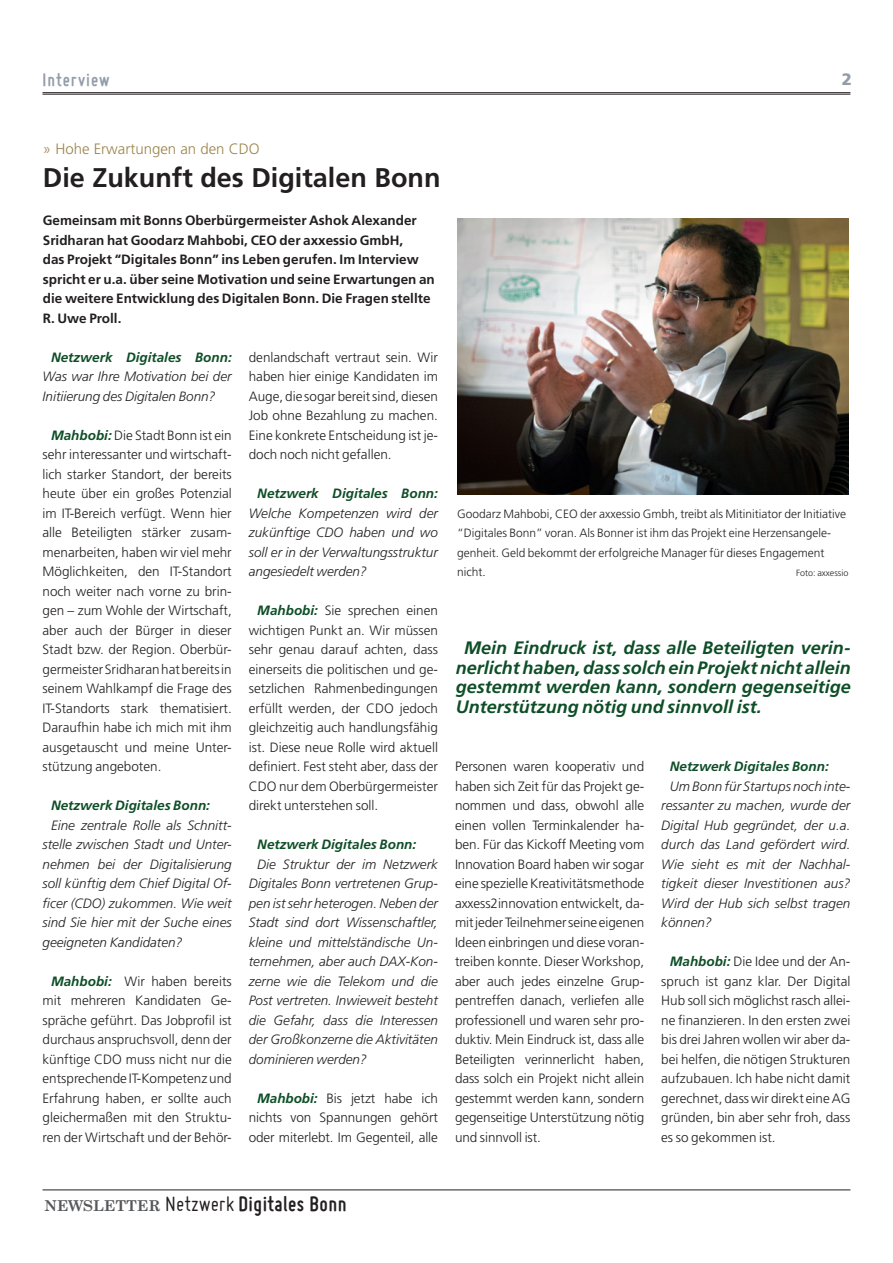
<style>
.page{position:relative;width:893px;height:1263px;background:#fff}
.page>*{position:absolute;margin:0;border:0;box-sizing:border-box;transform-origin:0 0}
.t1{font:700 27px "Frutiger";color:#231f20}
.t2{font:700 22.5px "Miso";letter-spacing:.02em;color:#231f20}
.t3{font:700 19.5px "Miso";letter-spacing:.05em;color:#939da7}
.t4{font:italic 700 18px/19.5px "Frutiger";color:#0e4e27;text-align:justify}
.t5{font:900 16.5px "Frutiger";color:#939da7}
.t6{font:300 15px "Frutiger";color:#9c854b}
.t7{font:300 13.5px/19.5px "Frutiger";color:#231f20;text-align:justify}
.t8{font:italic 300 13.5px/19.5px "Frutiger";color:#231f20;text-align:justify}
.t9{font:700 13.5px/19.5px "Frutiger";color:#231f20}
.t10{font:italic 700 13.5px "Frutiger";color:#0e4e27}
.t11{font:300 12px/19.5px "Frutiger";color:#231f20}
.t12{font:300 9px "Frutiger";color:#231f20}
.s1{font-weight:700;font-style:italic;color:#0e4e27}
.s2{font-family:"Century Schoolbook";font-size:15px;color:#57585a}
.s3{font-weight:400}
</style>
<div class="page">
<hr style="left:43px;top:92px;width:807px;height:1px;background:#231f20">
<hr style="left:43px;top:94px;width:807px;height:1px;background:#231f20">
<hr style="left:43px;top:1189px;width:807px;height:1px;background:#231f20">
<img style="left:457px;top:219px;width:391px;height:275px">
<h3 class="t3" style="left:43px;top:69px;width:69px">Interview</h3>
<p class="t5" style="left:842px;top:69px;width:12px">2</p>
<p class="t6" style="left:43px;top:140px;width:218px">» Hohe Erwartungen an den CDO</p>
<h1 class="t1" style="left:43px;top:161px;width:399px">Die Zukunft des Digitalen Bonn</h1>
<p class="t9" style="left:43px;top:210px;width:393px">Gemeinsam mit Bonns Oberbürgermeister Ashok Alexander Sridharan hat Goodarz Mahbobi, CEO der axxessio GmbH,<br>das Projekt “Digitales Bonn” ins Leben gerufen. Im Interview spricht er u.a. über seine Motivation und seine Erwartungen an die weitere Entwicklung des Digitalen Bonn. Die Fragen stellte R. Uwe Proll.</p>
<p class="t10" style="left:51px;top:349px;width:182px">Netzwerk Digitales Bonn:</p>
<p class="t8" style="left:43px;top:367px;width:191px">Was war Ihre Motivation bei der<br>Initiierung des Digitalen Bonn?</p>
<p class="t7" style="left:43px;top:425px;width:191px;text-indent:9px"><span class="s1">Mahbobi:</span> Die Stadt Bonn ist ein sehr interessanter und wirtschaft&shy;lich starker Standort, der bereits heute über ein großes Potenzial im IT-Bereich verfügt. Wenn hier alle Beteiligten stärker zusam&shy;menarbeiten, haben wir viel mehr Möglichkeiten, den IT-Standort noch weiter nach vorne zu brin&shy;gen – zum Wohle der Wirtschaft, aber auch der Bürger in dieser Stadt bzw. der Region. Oberbür&shy;germeister Sridharan hat bereits in seinem Wahlkampf die Frage des IT-Standorts stark thematisiert.<br>Daraufhin habe ich mich mit ihm ausgetauscht und meine Unter&shy;stützung angeboten.</p>
<p class="t10" style="left:51px;top:797px;width:161px">Netzwerk Digitales Bonn:</p>
<p class="t8" style="left:43px;top:815px;width:191px;text-indent:9px">Eine zentrale Rolle als Schnitt&shy;stelle zwischen Stadt und Unter&shy;nehmen bei der Digitalisierung soll künftig dem Chief Digital Of&shy;ficer (CDO) zukommen. Wie weit sind Sie hier mit der Suche eines geeigneten Kandidaten?</p>
<p class="t7" style="left:43px;top:971px;width:191px;text-indent:9px"><span class="s1">Mahbobi:</span> Wir haben bereits mit mehreren Kandidaten Ge&shy;spräche geführt. Das Jobprofil ist durchaus anspruchsvoll, denn der künftige CDO muss nicht nur die entsprechende IT-Kompetenz und Erfahrung haben, er sollte auch gleichermaßen mit den Struktu&shy;ren der Wirtschaft und der Behör-</p>
<p class="t7" style="left:249px;top:347px;width:191px">denlandschaft vertraut sein. Wir haben hier einige Kandidaten im Auge, die sogar bereit sind, diesen Job ohne Bezahlung zu machen.<br>Eine konkrete Entscheidung ist je&shy;doch noch nicht gefallen.</p>
<p class="t10" style="left:257px;top:485px;width:182px">Netzwerk Digitales Bonn:</p>
<p class="t8" style="left:249px;top:503px;width:191px">Welche Kompetenzen wird der zukünftige CDO haben und wo soll er in der Verwaltungsstruktur angesiedelt werden?</p>
<p class="t7" style="left:249px;top:601px;width:191px;text-indent:9px"><span class="s1">Mahbobi:</span> Sie sprechen einen wichtigen Punkt an. Wir müssen sehr genau darauf achten, dass einerseits die politischen und ge&shy;setzlichen Rahmenbedingungen erfüllt werden, der CDO jedoch gleichzeitig auch handlungsfähig ist. Diese neue Rolle wird aktuell definiert. Fest steht aber, dass der CDO nur dem Oberbürgermeister direkt unterstehen soll.</p>
<p class="t10" style="left:257px;top:836px;width:161px">Netzwerk Digitales Bonn:</p>
<p class="t8" style="left:249px;top:854px;width:191px;text-indent:9px">Die Struktur der im Netzwerk Digitales Bonn vertretenen Grup&shy;pen ist sehr heterogen. Neben der Stadt sind dort Wissenschaftler, kleine und mittelständische Un&shy;ternehmen, aber auch DAX-Kon&shy;zerne wie die Telekom und die Post vertreten. Inwieweit besteht die Gefahr, dass die Interessen der Großkonzerne die Aktivitäten dominieren werden?</p>
<p class="t7" style="left:249px;top:1088px;width:191px;text-indent:9px"><span class="s1">Mahbobi:</span> Bis jetzt habe ich nichts von Spannungen gehört oder miterlebt. Im Gegenteil, alle</p>
<p class="t11" style="left:457px;top:504px;width:391px">Goodarz Mahbobi, CEO der axxessio Gmbh, treibt als Mitinitiator der Initiative “Digitales Bonn” voran. Als Bonner ist ihm das Projekt eine Herzensangele&shy;genheit. Geld bekommt der erfolgreiche Manager für dieses Engagement nicht.</p>
<p class="t12" style="left:796px;top:568px;width:54px">Foto: axxessio</p>
<h3 class="t4" style="left:456px;top:638px;width:396px;text-indent:9px">Mein Eindruck ist, dass alle Beteiligten verin&shy;nerlicht haben, dass solch ein Projekt nicht allein gestemmt werden kann, sondern gegenseitige Unterstützung nötig und sinnvoll ist.</h3>
<p class="t7" style="left:455px;top:757px;width:191px">Personen waren kooperativ und haben sich Zeit für das Projekt ge&shy;nommen und dass, obwohl alle einen vollen Terminkalender ha&shy;ben. Für das Kickoff Meeting vom Innovation Board haben wir sogar eine spezielle Kreativitätsmethode axxess2innovation entwickelt, da&shy;mit jeder Teilnehmer seine eigenen Ideen einbringen und diese voran&shy;treiben konnte. Dieser Workshop, aber auch jedes einzelne Grup&shy;pentreffen danach, verliefen alle professionell und waren sehr pro&shy;duktiv. Mein Eindruck ist, dass alle Beteiligten verinnerlicht haben, dass solch ein Projekt nicht allein gestemmt werden kann, sondern gegenseitige Unterstützung nötig und sinnvoll ist.</p>
<p class="t10" style="left:670px;top:758px;width:161px">Netzwerk Digitales Bonn:</p>
<p class="t8" style="left:661px;top:776px;width:191px;text-indent:9px">Um Bonn für Startups noch inte&shy;ressanter zu machen, wurde der Digital Hub gegründet, der u.a. durch das Land gefördert wird.<br>Wie sieht es mit der Nachhal&shy;tigkeit dieser Investitionen aus?<br>Wird der Hub sich selbst tragen können?</p>
<p class="t7" style="left:661px;top:952px;width:191px;text-indent:9px"><span class="s1">Mahbobi:</span> Die Idee und der An&shy;spruch ist ganz klar. Der Digital Hub soll sich möglichst rasch allei&shy;ne finanzieren. In den ersten zwei bis drei Jahren wollen wir aber da&shy;bei helfen, die nötigen Strukturen aufzubauen. Ich habe nicht damit gerechnet, dass wir direkt eine AG gründen, bin aber sehr froh, dass es so gekommen ist.</p>
<h2 class="t2" style="left:45px;top:1191px;width:303px"><span class="s2">NEWSLETTER</span> <span class="s3">Netzwerk</span> Digitales Bonn</h2>
</div>
